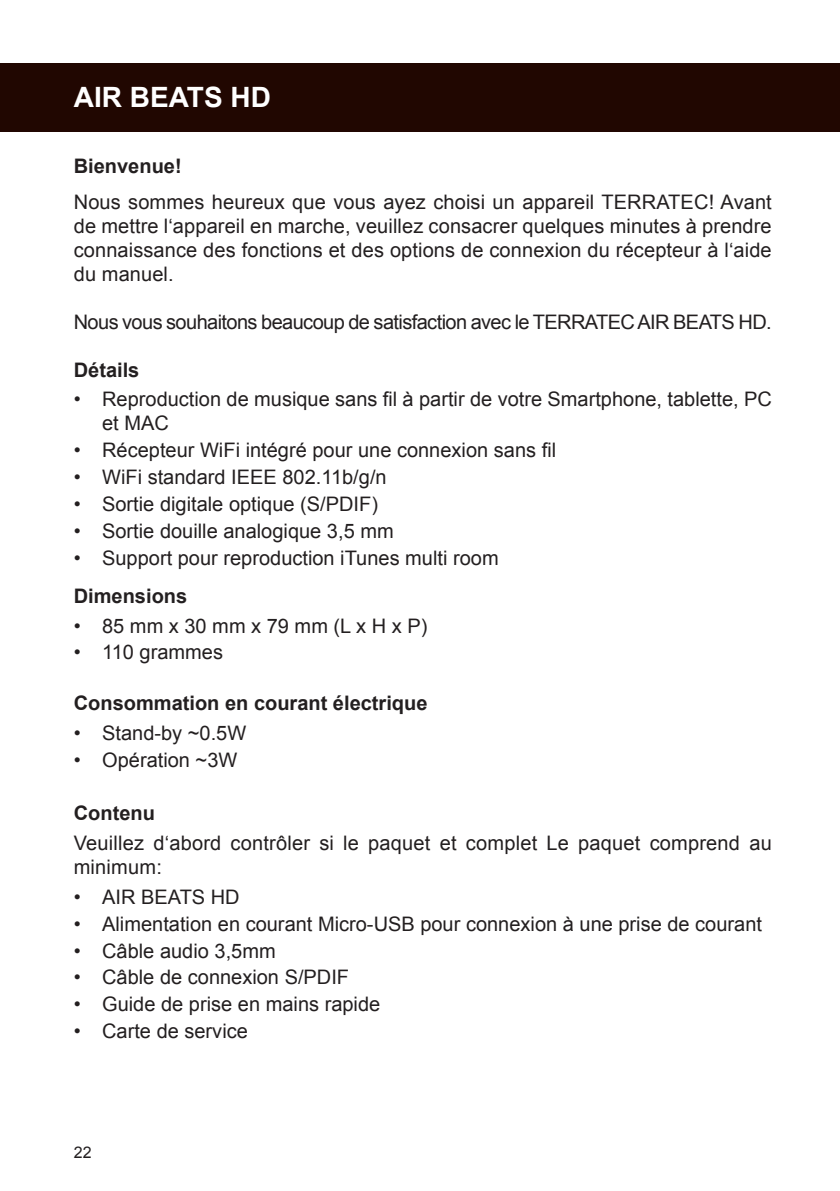
<style>
.page{position:relative;width:840px;height:1191px;background:#fff}
.page>*{position:absolute;margin:0;border:0;box-sizing:border-box;transform-origin:0 0}
.t1{font:700 28px "Arial";color:#fff}
.Text{font:20px/24px "Arial";color:#231f20}
.Text-2{font:20px "Arial";letter-spacing:-.03em;color:#231f20}
.Text-3{font:700 20px "Arial";color:#231f20}
.Text-4{font:20px "Arial";letter-spacing:.28em;color:#231f20}
.Subheadline{font:700 20px "Arial";color:#231f20}
.t2{font:16px "Arial";color:#231f20}
</style>
<div class="page">
<div style="left:0;top:64px;width:839px;height:68px;background:#210701"></div>
<h1 class="t1" style="left:74px;top:79px;width:199px">AIR BEATS HD</h1>
<p class="Subheadline" style="left:74px;top:153px;width:109px">Bienvenue!</p>
<p class="Text" style="left:74px;top:190px;width:699px;text-align:justify">Nous sommes heureux que vous ayez choisi un appareil TERRATEC! Avant de mettre l‘appareil en marche, veuillez consacrer quelques minutes à prendre connaissance des fonctions et des options de connexion du récepteur à l‘aide du manuel.</p>
<p class="Text-2" style="left:74px;top:309px;width:699px">Nous vous souhaitons beaucoup de satisfaction avec le TERRATEC AIR BEATS HD.</p>
<p class="Text-3" style="left:74px;top:356px;width:67px">Détails</p>
<p class="Text" style="left:102px;top:387px;width:671px;text-indent:-28px">• Reproduction de musique sans fil à partir de votre Smartphone, tablette, PC et MAC</p>
<p class="Text" style="left:74px;top:438px;width:483px">• Récepteur WiFi intégré pour une connexion sans fil</p>
<p class="Text" style="left:74px;top:465px;width:314px">• WiFi standard IEEE 802.11b/g/n</p>
<p class="Text" style="left:74px;top:492px;width:306px">• Sortie digitale optique (S/PDIF)</p>
<p class="Text" style="left:74px;top:519px;width:321px">• Sortie douille analogique 3,5 mm</p>
<p class="Text" style="left:74px;top:546px;width:426px">• Support pour reproduction iTunes multi room</p>
<p class="Text-3" style="left:74px;top:582px;width:115px">Dimensions</p>
<p class="Text-4" style="left:74px;top:612px;width:355px">• 85mmx30mmx79mm(LxHxP)</p>
<p class="Text" style="left:74px;top:640px;width:151px">• 110 grammes</p>
<p class="Text-3" style="left:74px;top:690px;width:355px">Consommation en courant électrique</p>
<p class="Text" style="left:74px;top:721px;width:174px">• Stand-by ~0.5W</p>
<p class="Text" style="left:74px;top:748px;width:165px">• Opération ~3W</p>
<p class="Subheadline" style="left:74px;top:800px;width:83px">Contenu</p>
<p class="Text" style="left:74px;top:831px;width:699px">Veuillez d‘abord contrôler si le paquet et complet Le paquet comprend au minimum:</p>
<p class="Text" style="left:74px;top:885px;width:167px">• AIR BEATS HD</p>
<p class="Text" style="left:74px;top:912px;width:689px">• Alimentation en courant Micro-USB pour connexion à une prise de courant</p>
<p class="Text" style="left:74px;top:938px;width:203px">• Câble audio 3,5mm</p>
<p class="Text" style="left:74px;top:965px;width:277px">• Câble de connexion S/PDIF</p>
<p class="Text" style="left:74px;top:992px;width:308px">• Guide de prise en mains rapide</p>
<p class="Text" style="left:74px;top:1019px;width:175px">• Carte de service</p>
<p class="t2" style="left:74px;top:1141px;width:19px">22</p>
</div>
